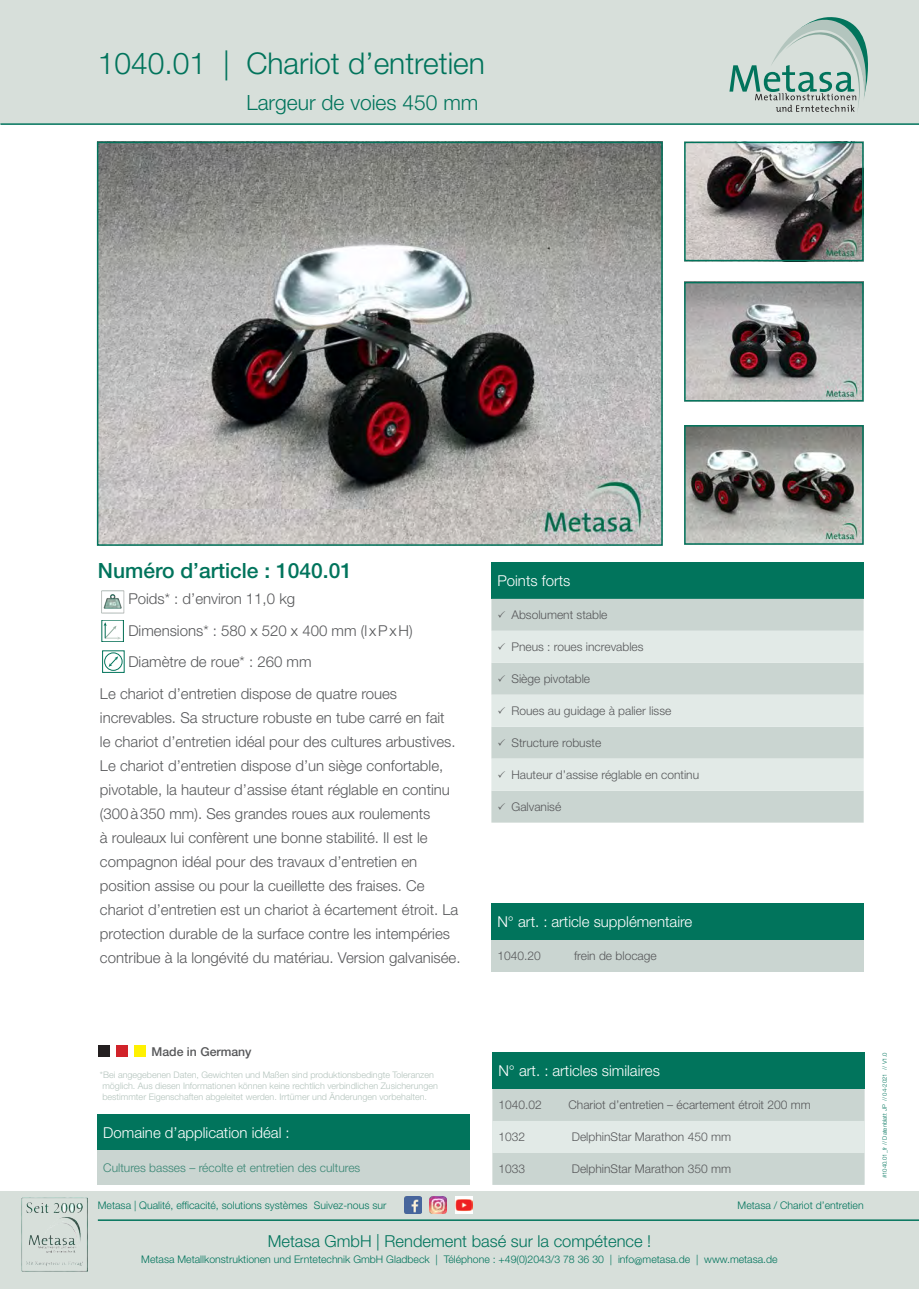
<style>
.page{position:relative;width:919px;height:1289px;background:#fff}
.page>*{position:absolute;margin:0;border:0;box-sizing:border-box;transform-origin:0 0}
.t1{font:300 30px "Helvetica Neue LT Std";color:#01745c}
.t2{font:500 21px "Helvetica Neue LT Std";color:#01745c}
.t3{font:300 21px "Helvetica Neue LT Std";color:#01745c}
.t4{font:300 16.5px "Helvetica Neue LT Std";color:#01745c}
.t5{font:300 15px/24px "Helvetica Neue LT Std";color:#57585a}
.t6{font:300 15px "Helvetica Neue LT Std";color:#fff}
.t7{font:500 12.3px "Helvetica Neue LT Std";color:#57585a}
.t8{font:300 12px "Helvetica Neue LT Std";color:#57585a}
.t9{font:300 12px "Helvetica Neue LT Std";color:#3a8674}
.t10{font:300 10.5px "Helvetica Neue LT Std";color:#01745c}
.t11{font:300 9px/10.8px "Helvetica Neue LT Std";color:#b3c3bc}
.t12{font:300 6px "Helvetica Neue LT Std";color:#01745c}
</style>
<div class="page">
<div style="left:0;top:1191px;width:918px;height:97px;background:#d7dfda"></div>
<div style="left:0;top:0;width:918px;height:123px;background:#d7dfda"></div>
<hr style="left:0;top:123px;width:918px;height:2px;background:#01745c">
<hr style="left:98px;top:1219px;width:820px;height:1px;background:#01745c">
<img style="left:101px;top:590px;width:24px;height:24px">
<svg style="left:104px;top:622px;width:17px;height:17px"></svg>
<img style="left:404px;top:1196px;width:17px;height:17px">
<img style="left:429px;top:1196px;width:17px;height:17px">
<img style="left:455px;top:1196px;width:17px;height:17px">
<svg style="left:729px;top:17px;width:139px;height:95px"></svg>
<svg style="left:109px;top:656px;width:9px;height:11px"></svg>
<div style="left:104px;top:652px;width:18px;height:18px;border:1px solid #00745b;border-radius:50%"></div>
<img style="left:21px;top:1197px;width:67px;height:73px">
<div style="left:98px;top:1045px;width:12px;height:12px;background:#231f20"></div>
<div style="left:116px;top:1045px;width:12px;height:12px;background:#d1232a"></div>
<div style="left:134px;top:1045px;width:12px;height:12px;background:#fff101"></div>
<div style="left:491px;top:562px;width:372px;height:37px;background:#01745c"></div>
<div style="left:491px;top:599px;width:372px;height:223px;background:#cad5d1"></div>
<svg style="left:491px;top:630px;width:372px;height:160px;background:#d8e1de"></svg>
<div style="left:97px;top:1114px;width:372px;height:36px;background:#01745c"></div>
<div style="left:97px;top:1150px;width:372px;height:34px;background:#cad5d1"></div>
<div style="left:492px;top:1052px;width:372px;height:36px;background:#01745c"></div>
<div style="left:492px;top:1088px;width:372px;height:96px;background:#cad5d1"></div>
<div style="left:492px;top:1120px;width:372px;height:32px;background:#e2eae7"></div>
<div style="left:491px;top:903px;width:372px;height:36px;background:#01745c"></div>
<div style="left:491px;top:939px;width:372px;height:32px;background:#cad5d1"></div>
<img style="left:100px;top:145px;width:559px;height:398px">
<div style="left:97px;top:142px;width:565px;height:404px;border:2px solid #01745c"></div>
<img style="left:687px;top:428px;width:173px;height:113px">
<div style="left:684px;top:425px;width:179px;height:119px;border:2px solid #01745c"></div>
<img style="left:687px;top:285px;width:173px;height:113px">
<div style="left:684px;top:282px;width:179px;height:119px;border:2px solid #01745c"></div>
<img style="left:687px;top:145px;width:173px;height:113px">
<div style="left:684px;top:142px;width:179px;height:119px;border:2px solid #01745c"></div>
<svg style="left:498px;top:611px;width:7px;height:6px"></svg>
<svg style="left:498px;top:643px;width:7px;height:6px"></svg>
<svg style="left:498px;top:675px;width:7px;height:6px"></svg>
<svg style="left:498px;top:707px;width:7px;height:6px"></svg>
<svg style="left:498px;top:738px;width:7px;height:7px"></svg>
<svg style="left:498px;top:770px;width:7px;height:7px"></svg>
<svg style="left:498px;top:802px;width:7px;height:7px"></svg>
<h1 class="t1" style="left:98px;top:44px;width:388px">1040.01 | Chariot d’entretien</h1>
<h2 class="t3" style="left:246px;top:89px;width:233px">Largeur de voies 450 mm</h2>
<h2 class="t2" style="left:98px;top:557px;width:256px">Numéro d’article : 1040.01</h2>
<p class="t5" style="left:128px;top:582px;width:286px;line-height:31.5px">Poids* : d’environ 11,0 kg<br>Dimensions* : 580 x 520 x 400 mm (l xPxH)<br>Diamètre de roue* : 260 mm</p>
<p class="t5" style="left:100px;top:681px;width:362px">Le chariot d’entretien dispose de quatre roues increvables. Sa structure robuste en tube carré en fait<br>le chariot d’entretien idéal pour des cultures arbustives.<br>Le chariot d’entretien dispose d’un siège confortable, pivotable, la hauteur d’assise étant réglable en continu (300à350 mm). Ses grandes roues aux roulements<br>à rouleaux lui confèrent une bonne stabilité. Il est le compagnon idéal pour des travaux d’entretien en position assise ou pour la cueillette des fraises. Ce chariot d’entretien est un chariot à écartement étroit. La protection durable de la surface contre les intempéries contribue à la longévité du matériau. Version galvanisée.</p>
<p class="t6" style="left:497px;top:571px;width:75px">Points forts</p>
<p class="t8" style="left:511px;top:607px;width:97px">Absolument stable</p>
<p class="t8" style="left:511px;top:639px;width:134px">Pneus : roues increvables</p>
<p class="t8" style="left:511px;top:671px;width:80px">Siège pivotable</p>
<p class="t8" style="left:511px;top:703px;width:161px">Roues au guidage à palier lisse</p>
<p class="t8" style="left:511px;top:735px;width:91px">Structure robuste</p>
<p class="t8" style="left:511px;top:767px;width:189px">Hauteur d’assise réglable en continu</p>
<p class="t8" style="left:511px;top:799px;width:51px">Galvanisé</p>
<p class="t6" style="left:497px;top:912px;width:196px">N° art. : article supplémentaire</p>
<p class="t8" style="left:497px;top:948px;width:45px">1040.20</p>
<p class="t8" style="left:574px;top:948px;width:84px">frein de blocage</p>
<p class="t7" style="left:151px;top:1043px;width:101px">Made in Germany</p>
<p class="t11" style="left:100px;top:1069px;width:339px">*Bei angegebenen Daten, Gewichten und Maßen sind produktionsbedingte Toleranzen möglich. Aus diesen Informationen können keine rechtlich verbindlichen Zusicherungen bestimmter Eigenschaften abgeleitet werden. Irrtümer und Änderungen vorbehalten.</p>
<p class="t6" style="left:103px;top:1123px;width:188px">Domaine d’application idéal :</p>
<p class="t9" style="left:103px;top:1160px;width:258px">Cultures basses – récolte et entretien des cultures</p>
<p class="t10" style="left:98px;top:1198px;width:290px">Metasa | Qualité, efficacité, solutions systèmes Suivez-nous sur</p>
<p class="t6" style="left:498px;top:1061px;width:163px">N° art. : articles similaires</p>
<p class="t8" style="left:498px;top:1097px;width:45px">1040.02</p>
<p class="t8" style="left:568px;top:1097px;width:244px">Chariot d’entretien – écartement étroit 200 mm</p>
<p class="t8" style="left:498px;top:1129px;width:28px">1032</p>
<p class="t8" style="left:571px;top:1129px;width:161px">DelphinStar Marathon 450 mm</p>
<p class="t8" style="left:498px;top:1161px;width:28px">1033</p>
<p class="t8" style="left:571px;top:1161px;width:161px">DelphinStar Marathon 350 mm</p>
<p class="t10" style="left:737px;top:1198px;width:128px">Metasa / Chariot d’entretien</p>
<p class="t4" style="left:268px;top:1230px;width:385px">Metasa GmbH | Rendement basé sur la compétence !</p>
<p class="t10" style="left:141px;top:1253px;width:637px">Metasa Metallkonstruktionen und Erntetechnik GmbH Gladbeck | Téléphone : +49(0)2043/3 78 36 30 | info@metasa.de | www.metasa.de</p>
<p class="t12" style="left:881px;top:1178px;width:127px;rotate:-90deg">#1040.01_fr // Datenblatt JP // 04-2021 // V1.0</p>
</div>
